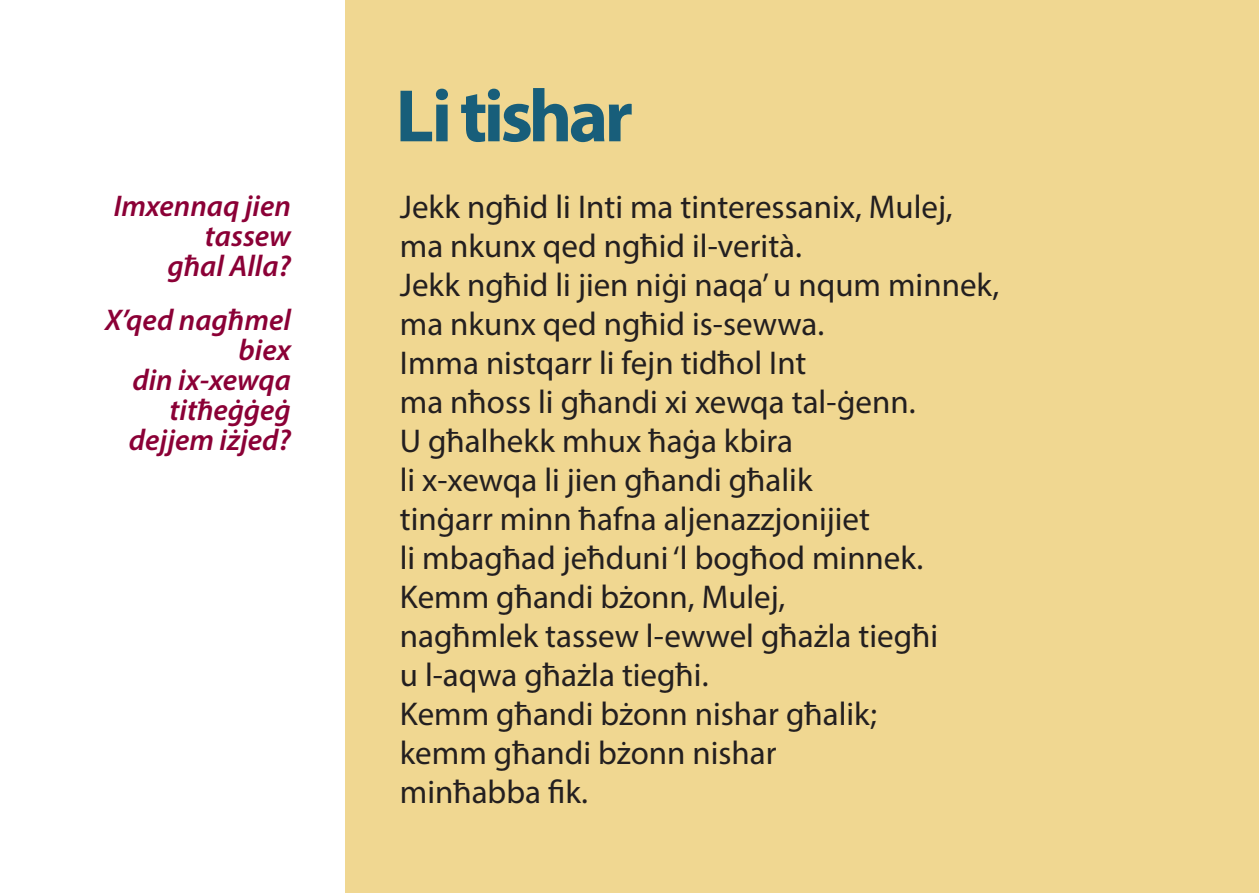
<style>
.page{position:relative;width:1259px;height:893px;background:#fff}
.page>*{position:absolute;margin:0;border:0;box-sizing:border-box;transform-origin:0 0}
.jub-boldheadings{font:700 75px "Myriad Pro";letter-spacing:-.05em;color:#185e7a}
.t1{font:33px/39px "Myriad Pro";color:#231f20}
.t2{font:italic 600 30px/30px "Myriad Pro";color:#8b0036;text-align:right}
</style>
<div class="page">
<div style="left:345px;top:0;width:914px;height:893px;background:#f0d791"></div>
<p class="t2" style="left:114px;top:190px;width:179px">Imxennaq jien</p>
<p class="t2" style="left:205px;top:220px;width:88px">tassew</p>
<p class="t2" style="left:167px;top:250px;width:125px">għal Alla?</p>
<p class="t2" style="left:105px;top:304px;width:187px">X’qed nagħmel</p>
<p class="t2" style="left:238px;top:334px;width:54px">biex</p>
<p class="t2" style="left:129px;top:364px;width:164px">din ix-xewqa titħeġġeġ dejjem iżjed?</p>
<p class="jub-boldheadings" style="left:395px;top:67px;width:239px">Li tishar</p>
<p class="t1" style="left:400px;top:187px;width:554px">Jekk ngħid li Inti ma tinteressanix, Mulej,</p>
<p class="t1" style="left:400px;top:226px;width:404px">ma nkunx qed ngħid il-verità.</p>
<p class="t1" style="left:400px;top:265px;width:601px">Jekk ngħid li jien niġi naqa’ u nqum minnek, ma nkunx qed ngħid is-sewwa.</p>
<p class="t1" style="left:400px;top:343px;width:408px">Imma nistqarr li fejn tidħol Int</p>
<p class="t1" style="left:400px;top:382px;width:517px">ma nħoss li għandi xi xewqa tal-ġenn.</p>
<p class="t1" style="left:400px;top:421px;width:395px">U għalhekk mhux ħaġa kbira</p>
<p class="t1" style="left:400px;top:460px;width:414px">li x-xewqa li jien għandi għalik</p>
<p class="t1" style="left:400px;top:499px;width:472px">tinġarr minn ħafna aljenazzjonijiet</p>
<p class="t1" style="left:400px;top:538px;width:525px">li mbagħad jeħduni ‘l bogħod minnek.</p>
<p class="t1" style="left:400px;top:577px;width:387px">Kemm għandi bżonn, Mulej,</p>
<p class="t1" style="left:400px;top:616px;width:540px">nagħmlek tassew l-ewwel għażla tiegħi</p>
<p class="t1" style="left:400px;top:655px;width:310px">u l-aqwa għażla tiegħi.</p>
<p class="t1" style="left:400px;top:694px;width:478px">Kemm għandi bżonn nishar għalik;</p>
<p class="t1" style="left:400px;top:733px;width:378px">kemm għandi bżonn nishar</p>
<p class="t1" style="left:400px;top:772px;width:190px">minħabba fik.</p>
</div>
